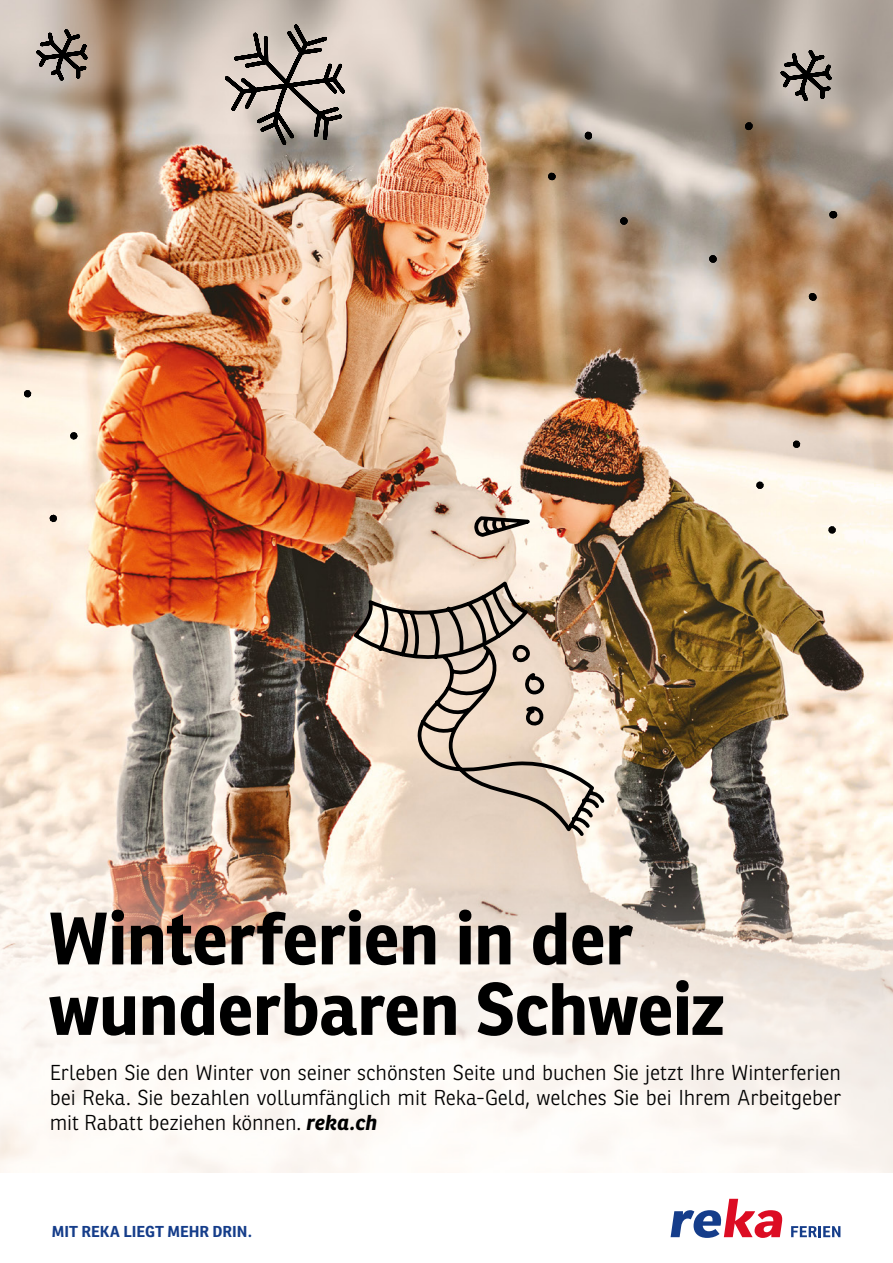
<style>
.page{position:relative;width:893px;height:1263px;background:#fff}
.page>*{position:absolute;margin:0;border:0;box-sizing:border-box;transform-origin:0 0}
.t1{font:700 72px/70.5px "Ronnia Basic";letter-spacing:-.01em;color:#000}
.t2{font:300 21px/25.2px "Ronnia Basic";letter-spacing:-.005em;color:#000;text-align:justify}
.t3{font:700 15.3px "Ronnia Basic";letter-spacing:.005em;color:#153d8a}
.s1{font-weight:700;font-style:italic}
</style>
<div class="page">
<img style="left:0;top:0;width:893px;height:1173px">
<svg style="left:791px;top:1226px;width:49px;height:11px"></svg>
<svg style="left:671px;top:1199px;width:112px;height:39px"></svg>
<svg style="left:350px;top:513px;width:257px;height:326px;background:#ccb9a7"></svg>
<svg style="left:222px;top:21px;width:126px;height:127px;background:#aba19a"></svg>
<svg style="left:777px;top:47px;width:58px;height:57px;background:#8e8781"></svg>
<svg style="left:33px;top:26px;width:58px;height:58px;background:#91877f"></svg>
<svg style="left:807px;top:303px;width:13px;height:1px"></svg>
<svg style="left:545px;top:119px;width:295px;height:184px;background:#ae9780"></svg>
<svg style="left:68px;top:429px;width:13px;height:14px"></svg>
<svg style="left:47px;top:511px;width:13px;height:14px"></svg>
<svg style="left:789px;top:437px;width:14px;height:14px"></svg>
<svg style="left:825px;top:523px;width:14px;height:14px"></svg>
<svg style="left:20px;top:386px;width:14px;height:15px"></svg>
<svg style="left:753px;top:478px;width:13px;height:14px"></svg>
<h1 class="t1" style="left:48px;top:903px;width:678px">Winterferien in der wunderbaren Schweiz</h1>
<p class="t2" style="left:50px;top:1059px;width:793px">Erleben Sie den Winter von seiner schönsten Seite und buchen Sie jetzt Ihre Winterferien bei Reka. Sie bezahlen vollumfänglich mit Reka-Geld, welches Sie bei Ihrem Arbeitgeber mit Rabatt beziehen können. <span class="s1">reka.ch</span></p>
<p class="t3" style="left:52px;top:1222px;width:202px">MIT REKA LIEGT MEHR DRIN.</p>
</div>
